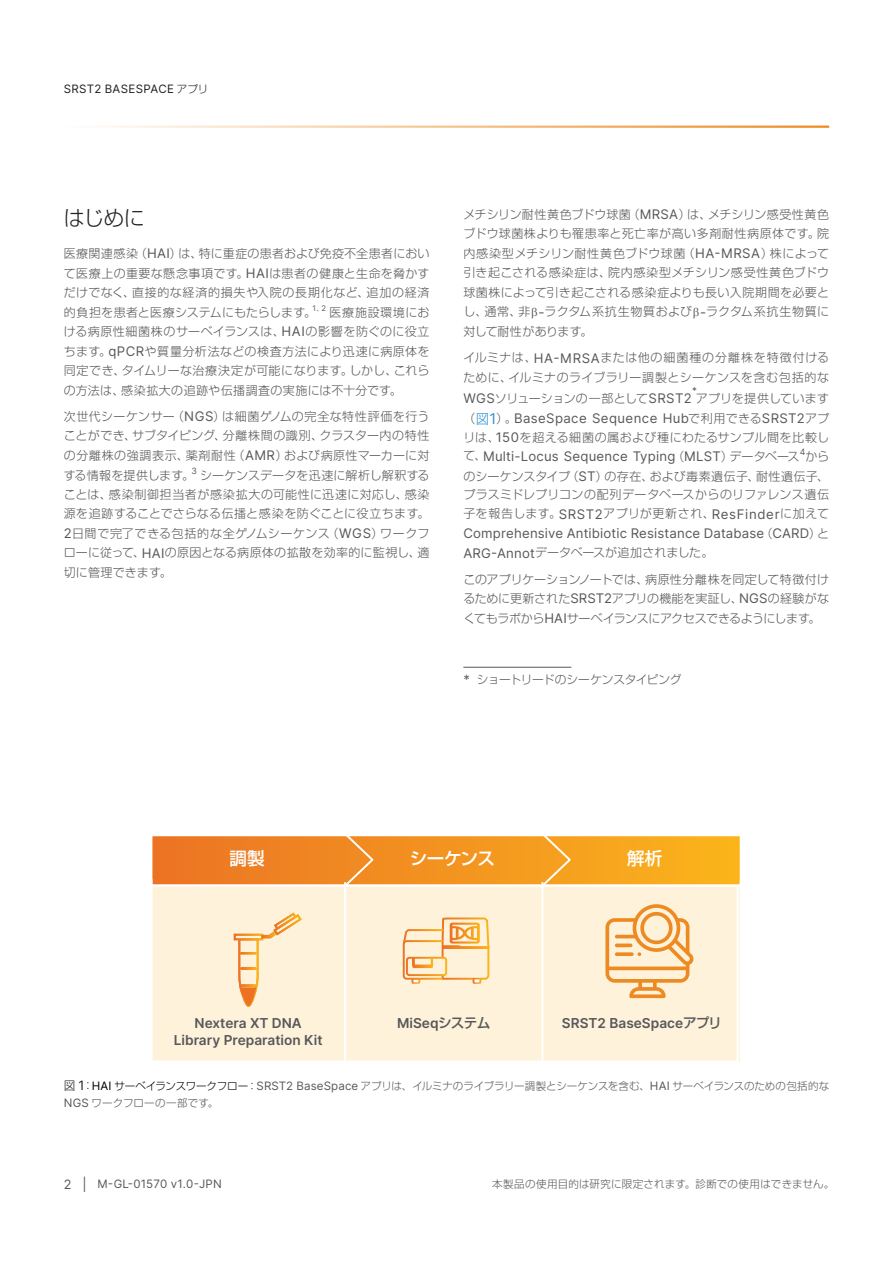
<style>
.page{position:relative;width:893px;height:1263px;background:#fff}
.page>*{position:absolute;margin:0;border:0;box-sizing:border-box;transform-origin:0 0}
.t1{font:300 21px "Shin Go Pro";color:#231f20}
.t2{font:500 17.55px "Shin Go Pro";letter-spacing:-.03em;color:#fff}
.t3{font:600 13.65px/17.5px "Inter";color:#57585a;text-align:center}
.t4{font:13.2px "Inter";letter-spacing:.015em;color:#57585a}
.t5{font:300 12px/19.5px "Shin Go Pro";letter-spacing:.02em;color:#57585a;text-align:justify}
.t6{font:300 12px/19.5px "Shin Go Pro";letter-spacing:.045em;color:#57585a}
.t7{font:300 12px/19.5px "Shin Go Pro";letter-spacing:-.02em;color:#57585a}
.t8{font:300 12px/26.2px "Shin Go Pro";color:#57585a}
.t9{font:300 12px "Shin Go Pro";letter-spacing:.04em;color:#57585a}
.t10{font:300 11.7px "Shin Go Pro";letter-spacing:-.03em;color:#57585a}
.t11{font:11.55px "Inter";letter-spacing:.02em;color:#57585a}
.t12{font:11.55px "Inter";letter-spacing:.03em;color:#231f20}
.t13{font:300 10.5px/17.4px "Shin Go Pro";letter-spacing:.005em;color:#57585a}
.t14{font:300 10.5px "Shin Go Pro";letter-spacing:.025em;color:#57585a}
.t15{font:9.6px "Inter";color:#57585a}
.t16{font:8.7px "Inter";color:#57585a}
.t17{font:7.65px "Inter";color:#57585a}
.s1{font-family:"Shin Go Pro";font-weight:300;font-size:10.5px}
.s2{font-family:"Inter";font-weight:400;font-size:13.2px}
.s3{font-family:"Shin Go Pro";font-weight:300;font-size:7.05px}
.s4{font-family:"Shin Go Pro";font-weight:300;font-size:12px}
.s5{font-family:"Shin Go Pro";font-weight:300;font-size:13.5px;color:#3191cf}
.s6{font-size:14.85px;color:#3191cf}
.s7{font-family:"Inter";font-weight:400;font-size:12.9px}
.s8{font-family:"Shin Go Pro";font-weight:500}
.s9{font-size:11.7px;color:#231f20}
.s10{font-family:"Inter";font-weight:400;font-size:12.9px;color:#231f20}
.s11{font-family:"Inter";font-weight:400;font-size:11.55px;color:#000}
.s12{color:#000}
.s13{font-family:"Inter";font-weight:400;font-size:11.55px}
.s14{font-size:12.9px}
</style>
<div class="page">
<hr style="left:64px;top:126px;width:765px;height:2px;background:#ed8b22">
<hr style="left:463px;top:667px;width:108px;height:1px;background:#57585a">
<div style="left:151px;top:854px;width:194px;height:207px;background:#fef2db"></div>
<div style="left:542px;top:854px;width:198px;height:207px;background:#fef2db"></div>
<div style="left:345px;top:854px;width:197px;height:207px;background:#fef2db"></div>
<svg style="left:153px;top:837px;width:586px;height:46px;background:#f2931f"></svg>
<svg style="left:342px;top:837px;width:33px;height:46px;background:#f19334"></svg>
<svg style="left:540px;top:837px;width:33px;height:51px;background:#f6a935"></svg>
<div style="left:150px;top:834px;width:592px;height:52px;border:2px solid #fff"></div>
<hr style="left:150px;top:879px;width:2px;height:181px;background:#fff">
<hr style="left:344px;top:882px;width:2px;height:179px;background:#fff">
<hr style="left:541px;top:882px;width:2px;height:179px;background:#fff">
<hr style="left:740px;top:882px;width:2px;height:178px;background:#fff">
<svg style="left:605px;top:904px;width:89px;height:94px"></svg>
<svg style="left:237px;top:912px;width:65px;height:95px"></svg>
<div style="left:150px;top:884px;width:589px;height:178px;border:2px solid #fff"></div>
<svg style="left:402px;top:917px;width:88px;height:67px"></svg>
<p class="t12" style="left:64px;top:80px;width:146px">SRST2 BASESPACE <span class="s1">アプリ</span></p>
<h1 class="t1" style="left:64px;top:200px;width:83px">はじめに</h1>
<p class="t5" style="left:64px;top:242px;width:367px">医療関連感染（<span class="s2">HAI</span>）は、特に重症の患者および免疫不全患者において医療上の重要な懸念事項です。<span class="s2">HAI</span>は患者の健康と生命を脅かすだけでなく、直接的な経済的損失や入院の長期化など、追加の経済的負担を患者と医療システムにもたらします。</p>
<p class="t17" style="left:313px;top:303px;width:15px">1<span class="s3">、</span>2</p>
<p class="t5" style="left:64px;top:301px;width:367px;text-indent:266px">医療施設環境における病原性細菌株のサーベイランスは、<span class="s2">HAI</span>の影響を防ぐのに役立ちます。<span class="s2">qPCR</span>や質量分析法などの検査方法により迅速に病原体を同定でき、タイムリーな治療決定が可能になります。しかし、これらの方法は、感染拡大の追跡や伝播調査の実施には不十分です。</p>
<p class="t5" style="left:64px;top:405px;width:367px">次世代シーケンサー（<span class="s2">NGS</span>）は細菌ゲノムの完全な特性評価を行うことができ、サブタイピング、分離株間の識別、クラスター内の特性の分離株の強調表示、薬剤耐性（<span class="s2">AMR</span>）および病原性マーカーに対する情報を提供します。</p>
<p class="t16" style="left:191px;top:465px;width:7px">3</p>
<p class="t5" style="left:64px;top:464px;width:367px;text-indent:136px">シーケンスデータを迅速に解析し解釈することは、感染制御担当者が感染拡大の可能性に迅速に対応し、感染源を追跡することでさらなる伝播と感染を防ぐことに役立ちます。<span class="s2">2</span>日間で完了できる包括的な全ゲノムシーケンス（<span class="s2">WGS</span>）ワークフローに従って、<span class="s2">HAI</span>の原因となる病原体の拡散を効率的に監視し、適切に管理できます。</p>
<p class="t5" style="left:463px;top:203px;width:367px">メチシリン耐性黄色ブドウ球菌（<span class="s2">MRSA</span>）は、メチシリン感受性黄色ブドウ球菌株よりも罹患率と死亡率が高い多剤耐性病原体です。院内感染型メチシリン耐性黄色ブドウ球菌（<span class="s2">HA-MRSA</span>）株によって引き起こされる感染症は、院内感染型メチシリン感受性黄色ブドウ球菌株によって引き起こされる感染症よりも長い入院期間を必要とし、通常、非 <span class="s2">-</span>ラクタム系抗生物質および <span class="s2">-</span>ラクタム系抗生物質に対して耐性があります。</p>
<p class="t6" style="left:463px;top:346px;width:367px">イルミナは、<span class="s2">HA-MRSA</span>または他の細菌種の分離株を特徴付けるために、イルミナのライブラリー調製とシーケンスを含む包括的な</p>
<p class="t5" style="left:463px;top:387px;width:367px"><span class="s2">WGS</span>ソリューションの一部として<span class="s2">SRST2</span> アプリを提供しています</p>
<p class="t15" style="left:692px;top:383px;width:6px">*</p>
<p class="t4" style="left:463px;top:409px;width:367px"><span class="s4">（</span><span class="s5">図</span><span class="s6">1</span><span class="s4">）。</span>BaseSpace Sequence Hub<span class="s4">で利用できる</span>SRST2<span class="s4">アプ</span></p>
<p class="t9" style="left:463px;top:427px;width:367px">リは、<span class="s2">150</span>を超える細菌の属および種にわたるサンプル間を比較し</p>
<p class="t4" style="left:463px;top:446px;width:367px"><span class="s4">て、</span>Multi-Locus Sequence Typing<span class="s4">（</span>MLST<span class="s4">）データベースから</span></p>
<p class="t16" style="left:800px;top:445px;width:7px">4</p>
<p class="t5" style="left:463px;top:466px;width:367px;line-height:18px">のシーケンスタイプ（<span class="s2">ST</span>）の存在、および毒素遺伝子、耐性遺伝子、プラスミドレプリコンの配列データベースからのリファレンス遺伝</p>
<p class="t6" style="left:463px;top:502px;width:367px">子を報告します。<span class="s2">SRST2</span>アプリが更新され、<span class="s2">ResFinder</span>に加えて</p>
<p class="t4" style="left:463px;top:524px;width:367px">Comprehensive Antibiotic Resistance Database<span class="s4">（</span>CARD<span class="s4">）と</span></p>
<p class="t8" style="left:463px;top:538px;width:367px"><span class="s2">ARG-Annot</span>データベースが追加されました。<br>このアプリケーションノートでは、病原性分離株を同定して特徴付け</p>
<p class="t7" style="left:463px;top:587px;width:367px">るために更新された<span class="s2">SRST2</span>アプリの機能を実証し、<span class="s2">NGS</span>の経験がなくてもラボから<span class="s2">HAI</span>サーベイランスにアクセスできるようにします。</p>
<p class="t10" style="left:463px;top:670px;width:220px"><span class="s7">*</span> ショートリードのシーケンスタイピング</p>
<h2 class="t2" style="left:230px;top:843px;width:37px">調製</h2>
<h2 class="t2" style="left:410px;top:843px;width:87px">シーケンス</h2>
<h2 class="t2" style="left:627px;top:843px;width:37px">解析</h2>
<p class="t3" style="left:174px;top:1013px;width:150px">Nextera XT DNA<br>Library Preparation Kit</p>
<p class="t3" style="left:397px;top:1013px;width:95px">MiSeq<span class="s8">システム</span></p>
<p class="t3" style="left:562px;top:1013px;width:161px">SRST2 BaseSpace<span class="s8">アプリ</span></p>
<p class="t13" style="left:64px;top:1075px;width:767px"><span class="s9">図</span> <span class="s10">1</span><span class="s9">：</span><span class="s11">HAI</span> <span class="s12">サーベイランスワークフロー：</span><span class="s13">SRST2 BaseSpace</span> アプリは、イルミナのライブラリー調製とシーケンスを含む、<span class="s13">HAI</span> サーベイランスのための包括的な<br><span class="s13">NGS</span> ワークフローの一部です。</p>
<p class="t11" style="left:64px;top:1176px;width:160px"><span class="s14">2 |</span> M-GL-01570 v1.0-JPN</p>
<p class="t14" style="left:492px;top:1175px;width:344px">本製品の使用目的は研究に限定されます。診断での使用はできません。</p>
</div>
